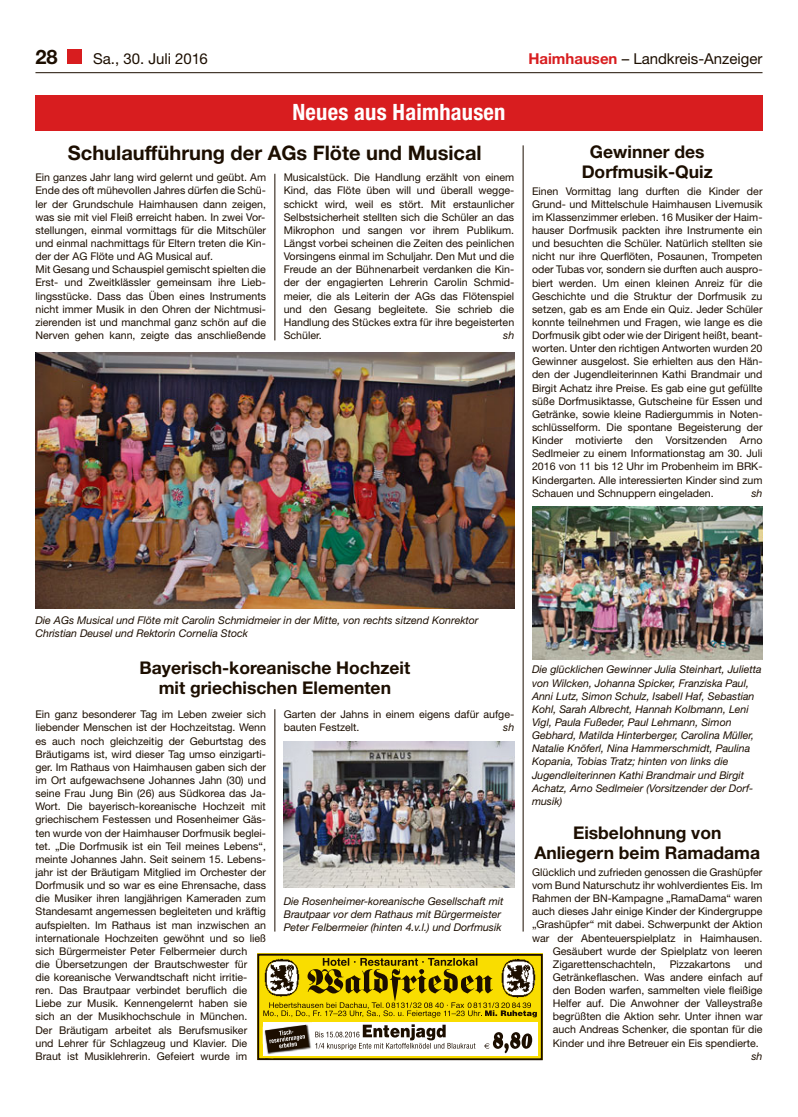
<style>
.page{position:relative;width:798px;height:1117px;background:#fff}
.page>*{position:absolute;margin:0;border:0;box-sizing:border-box;transform-origin:0 0}
.t1{font:700 condensed 22.5px "Helvetica Neue";letter-spacing:.01em;color:#fff}
.t2{font:700 20px "Helvetica Neue";color:#1c0e00}
.t3{font:700 17.5px/20px "Helvetica Neue";color:#1c0e00;text-align:center}
.t4{font:15px "Helvetica Neue";color:#1c0e00}
.t5{font:10.62px/13.1px "Helvetica Neue";color:#1c0e00}
.t6{font:italic 10.62px/13.1px "Helvetica Neue";color:#1c0e00}
.s1{font-weight:700;color:#d81d1f}
</style>
<div class="page">
<div style="left:68px;top:50px;width:14px;height:14px;background:#d81d1f"></div>
<hr style="left:35px;top:72px;width:727px;height:1px;background:#1c0e00">
<hr style="left:274px;top:174px;width:1px;height:166px;background:#1c0e00">
<hr style="left:522px;top:145px;width:1px;height:786px;background:#1c0e00">
<div style="left:35px;top:96px;width:727px;height:35px;background:#d81d1f"></div>
<img style="left:35px;top:352px;width:479px;height:256px">
<img style="left:283px;top:741px;width:231px;height:146px">
<div style="left:257px;top:953px;width:285px;height:106px;background:#f9dd00"></div>
<div style="left:257px;top:953px;width:285px;height:106px;border:2px solid #1c0e00"></div>
<div style="left:263px;top:1022px;width:274px;height:33px;background:#fff"></div>
<svg style="left:263px;top:958px;width:273px;height:59px"></svg>
<svg style="left:315px;top:1024px;width:160px;height:25px"></svg>
<svg style="left:484px;top:1032px;width:48px;height:20px"></svg>
<img style="left:262px;top:1026px;width:1px;height:17px">
<img style="left:264px;top:1022px;width:48px;height:27px">
<svg style="left:265px;top:1024px;width:44px;height:35px"></svg>
<hr style="left:274px;top:709px;width:1px;height:222px;background:#1c0e00">
<img style="left:532px;top:506px;width:230px;height:153px">
<h2 class="t2" style="left:35px;top:50px;width:24px">28</h2>
<h3 class="t4" style="left:93px;top:53px;width:116px">Sa., 30. Juli 2016</h3>
<h3 class="t4" style="left:528px;top:53px;width:235px"><span class="s1">Haimhausen</span> – Landkreis-Anzeiger</h3>
<h1 class="t1" style="left:292px;top:104px;width:214px">Neues aus Haimhausen</h1>
<h2 class="t2" style="left:68px;top:145px;width:415px">Schulaufführung der AGs Flöte und Musical</h2>
<p class="t5" style="left:283px;top:172px;width:232px;text-align:justify">Musicalstück. Die Handlung erzählt von einem Kind, das Flöte üben will und überall wegge&shy;schickt wird, weil es stört. Mit erstaunlicher Selbstsicherheit stellten sich die Schüler an das Mikrophon und sangen vor ihrem Publikum.<br>Längst vorbei scheinen die Zeiten des peinlichen Vorsingens einmal im Schuljahr. Den Mut und die Freude an der Bühnenarbeit verdanken die Kin&shy;der der engagierten Lehrerin Carolin Schmid&shy;meier, die als Leiterin der AGs das Flötenspiel und den Gesang begleitete. Sie schrieb die Handlung des Stückes extra für ihre begeisterten Schüler.</p>
<p class="t5" style="left:35px;top:172px;width:232px">Ein ganzes Jahr lang wird gelernt und geübt. Am Ende des oft mühevollen Jahres dürfen die Schü&shy;ler der Grundschule Haimhausen dann zeigen, was sie mit viel Fleiß erreicht haben. In zwei Vor&shy;stellungen, einmal vormittags für die Mitschüler und einmal nachmittags für Eltern treten die Kin&shy;der der AG Flöte und AG Musical auf.<br>Mit Gesang und Schauspiel gemischt spielten die Erst- und Zweitklässler gemeinsam ihre Lieb&shy;lingsstücke. Dass das Üben eines Instruments nicht immer Musik in den Ohren der Nichtmusi&shy;zierenden ist und manchmal ganz schön auf die Nerven gehen kann, zeigte das anschließende</p>
<p class="t6" style="left:503px;top:329px;width:13px">sh</p>
<h3 class="t3" style="left:581px;top:143px;width:133px">Gewinner des<br>Dorfmusik-Quiz</h3>
<p class="t5" style="left:531px;top:185px;width:232px;text-align:justify">Einen Vormittag lang durften die Kinder der Grund- und Mittelschule Haimhausen Livemusik im Klassenzimmer erleben. 16 Musiker der Haim&shy;hauser Dorfmusik packten ihre Instrumente ein und besuchten die Schüler. Natürlich stellten sie nicht nur ihre Querflöten, Posaunen, Trompeten oder Tubas vor, sondern sie durften auch auspro&shy;biert werden. Um einen kleinen Anreiz für die Geschichte und die Struktur der Dorfmusik zu setzen, gab es am Ende ein Quiz. Jeder Schüler konnte teilnehmen und Fragen, wie lange es die Dorfmusik gibt oder wie der Dirigent heißt, beant&shy;worten. Unter den richtigen Antworten wurden 20<br>Gewinner ausgelost. Sie erhielten aus den Hän&shy;den der Jugendleiterinnen Kathi Brandmair und Birgit Achatz ihre Preise. Es gab eine gut gefüllte süße Dorfmusiktasse, Gutscheine für Essen und Getränke, sowie kleine Radiergummis in Noten&shy;schlüsselform. Die spontane Begeisterung der Kinder motivierte den Vorsitzenden Arno Sedlmeier zu einem Informationstag am 30. Juli 2016 von 11 bis 12 Uhr im Probenheim im BRK-Kindergarten. Alle interessierten Kinder sind zum Schauen und Schnuppern eingeladen.</p>
<p class="t6" style="left:751px;top:487px;width:13px">sh</p>
<p class="t6" style="left:35px;top:614px;width:444px">Die AGs Musical und Flöte mit Carolin Schmidmeier in der Mitte, von rechts sitzend Konrektor<br>Christian Deusel und Rektorin Cornelia Stock</p>
<h3 class="t3" style="left:139px;top:659px;width:272px">Bayerisch-koreanische Hochzeit mit griechischen Elementen</h3>
<p class="t5" style="left:35px;top:708px;width:232px">Ein ganz besonderer Tag im Leben zweier sich liebender Menschen ist der Hochzeitstag. Wenn es auch noch gleichzeitig der Geburtstag des Bräutigams ist, wird dieser Tag umso einzigarti&shy;ger. Im Rathaus von Haimhausen gaben sich der im Ort aufgewachsene Johannes Jahn (30) und seine Frau Jung Bin (26) aus Südkorea das Ja-Wort. Die bayerisch-koreanische Hochzeit mit griechischem Festessen und Rosenheimer Gäs&shy;ten wurde von der Haimhauser Dorfmusik beglei&shy;tet. „Die Dorfmusik ist ein Teil meines Lebens“, meinte Johannes Jahn. Seit seinem 15. Lebens&shy;jahr ist der Bräutigam Mitglied im Orchester der Dorfmusik und so war es eine Ehrensache, dass die Musiker ihren langjährigen Kameraden zum Standesamt angemessen begleiteten und kräftig aufspielten. Im Rathaus ist man inzwischen an internationale Hochzeiten gewöhnt und so ließ sich Bürgermeister Peter Felbermeier durch<br>die Übersetzungen der Brautschwester für<br>die koreanische Verwandtschaft nicht irritie&shy;ren. Das Brautpaar verbindet beruflich die Liebe zur Musik. Kennengelernt haben sie sich an der Musikhochschule in München.<br>Der Bräutigam arbeitet als Berufsmusiker und Lehrer für Schlagzeug und Klavier. Die Braut ist Musiklehrerin. Gefeiert wurde im</p>
<p class="t5" style="left:283px;top:708px;width:232px">Garten der Jahns in einem eigens dafür aufge&shy;bauten Festzelt.</p>
<p class="t6" style="left:503px;top:722px;width:13px">sh</p>
<p class="t6" style="left:283px;top:895px;width:221px">Die Rosenheimer-koreanische Gesellschaft mit<br>Brautpaar vor dem Rathaus mit Bürgermeister<br>Peter Felbermeier (hinten 4.v.l.) und Dorfmusik</p>
<p class="t6" style="left:531px;top:664px;width:231px">Die glücklichen Gewinner Julia Steinhart, Julietta von Wilcken, Johanna Spicker, Franziska Paul, Anni Lutz, Simon Schulz, Isabell Haf, Sebastian Kohl, Sarah Albrecht, Hannah Kolbmann, Leni Vigl, Paula Fußeder, Paul Lehmann, Simon Gebhard, Matilda Hinterberger, Carolina Müller, Natalie Knöferl, Nina Hammerschmidt, Paulina Kopania, Tobias Tratz; hinten von links die Jugendleiterinnen Kathi Brandmair und Birgit Achatz, Arno Sedlmeier (Vorsitzender der Dorf&shy;musik)</p>
<h3 class="t3" style="left:534px;top:824px;width:227px">Eisbelohnung von<br>Anliegern beim Ramadama</h3>
<p class="t5" style="left:531px;top:866px;width:232px">Glücklich und zufrieden genossen die Grashüpfer</p>
<p class="t5" style="left:531px;top:879px;width:232px">vom Bund Naturschutz ihr wohlverdientes Eis. Im</p>
<p class="t5" style="left:531px;top:892px;width:232px">Rahmen der BN-Kampagne „RamaDama“ waren</p>
<p class="t5" style="left:531px;top:905px;width:232px">auch dieses Jahr einige Kinder der Kindergruppe</p>
<p class="t5" style="left:531px;top:918px;width:232px">„Grashüpfer“ mit dabei. Schwerpunkt der Aktion</p>
<p class="t5" style="left:531px;top:931px;width:232px">war der Abenteuerspielplatz in Haimhausen.</p>
<p class="t5" style="left:552px;top:945px;width:211px">Gesäubert wurde der Spielplatz von leeren</p>
<p class="t5" style="left:552px;top:958px;width:104px">Zigarettenschachteln,</p>
<p class="t5" style="left:669px;top:958px;width:62px">Pizzakartons</p>
<p class="t5" style="left:552px;top:958px;width:211px;text-align:justify;text-indent:191px">und Getränkeflaschen. Was andere einfach auf den Boden warfen, sammelten viele fleißige Helfer auf. Die Anwohner der Valleystraße begrüßten die Aktion sehr. Unter ihnen war auch Andreas Schenker, die spontan für die Kinder und ihre Betreuer ein Eis spendierte.</p>
<p class="t6" style="left:751px;top:1050px;width:13px">sh</p>
</div>
